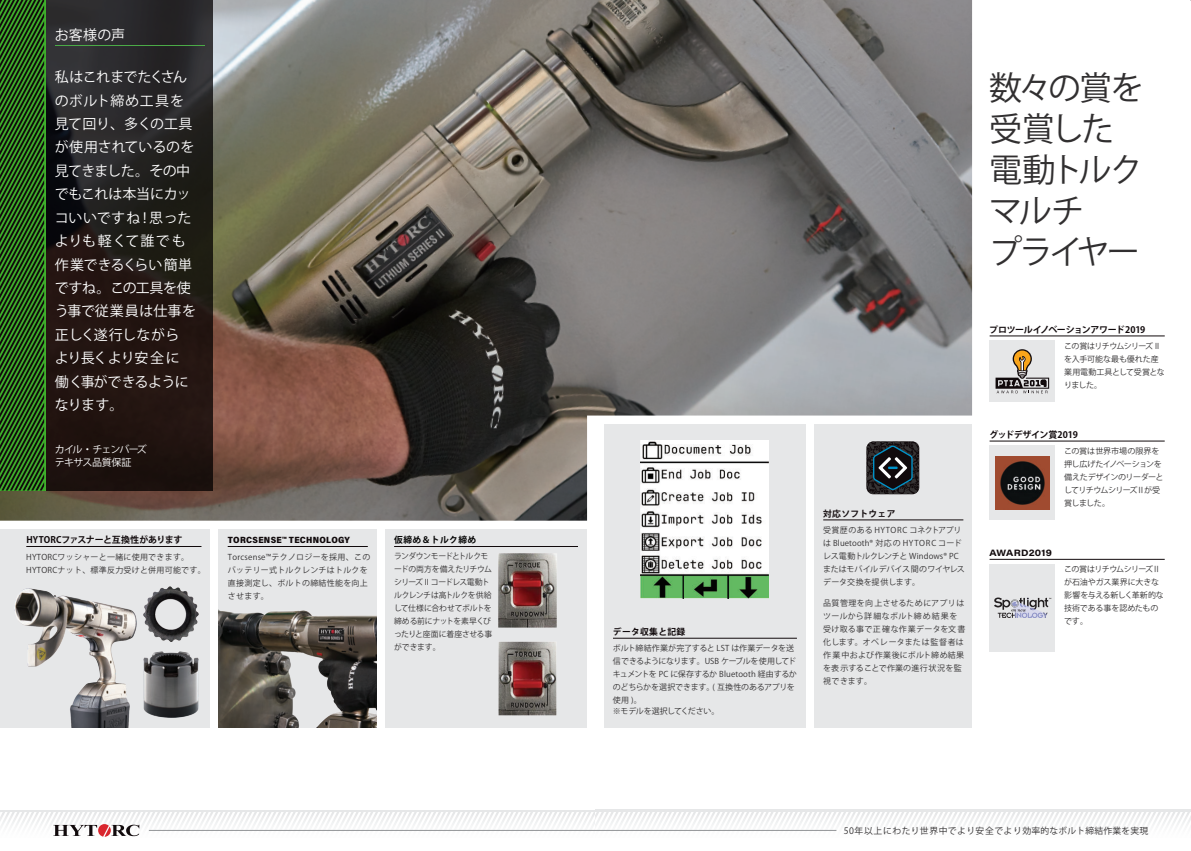
<style>
.page{position:relative;width:1191px;height:851px;background:#fff}
.page>*{position:absolute;margin:0;border:0;box-sizing:border-box;transform-origin:0 0}
.t1{font:33px/41px "Koz Go Pr 6 N";letter-spacing:-.085em;color:#312f30}
.t2{font:14px/23.4px "Koz Go Pr 6 N";letter-spacing:-.015em;color:#fff}
.t3{font:10px/13.8px "Koz Go Pr 6 N";letter-spacing:-.07em;color:#fff}
.t4{font:700 9px "Koz Go Pr 6 N";letter-spacing:-.03em;color:#110a0c}
.t5{font:700 9px "Koz Go Pr 6 N";letter-spacing:-.01em;color:#110a0c}
.t6{font:900 9px "Acumin Pro Semi Cond";letter-spacing:.03em;color:#110a0c}
.t7{font:700 9px "Acumin Pro Wide";letter-spacing:.025em;color:#110a0c}
.t8{font:8.8px "Koz Go Pr 6 N";letter-spacing:.02em;color:#312f30}
.t9{font:700 8.8px "Koz Go Pr 6 N";letter-spacing:.03em;color:#110a0c}
.t10{font:700 8.8px "Koz Go Pr 6 N";letter-spacing:.045em;color:#030303}
.t11{font:8px/13px "Koz Go Pr 6 N";letter-spacing:-.025em;color:#312f30}
.t12{font:8px/13px "Koz Go Pr 6 N";letter-spacing:.04em;color:#312f30}
.t13{font:8px/13px "Koz Go Pr 6 N";letter-spacing:.03em;color:#312f30}
.t14{font:8px/13px "Koz Go Pr 6 N";letter-spacing:-.045em;color:#312f30}
.t15{font:8px/13px "Koz Go Pr 6 N";letter-spacing:.015em;color:#312f30}
.t16{font:8px/13px "Koz Go Pr 6 N";letter-spacing:-.035em;color:#312f30}
.t17{font:8px/13px "Koz Go Pr 6 N";letter-spacing:-.055em;color:#312f30}
</style>
<div class="page">
<div style="left:0;top:810px;width:595px;height:40px;background:#e6e7e8"></div>
<div style="left:595px;top:809px;width:595px;height:41px;background:#e6e7e8"></div>
<div style="left:989px;top:341px;width:66px;height:61px;background:#e6e7e8"></div>
<div style="left:989px;top:445px;width:66px;height:75px;background:#e6e7e8"></div>
<img style="left:995px;top:456px;width:54px;height:53px">
<div style="left:989px;top:563px;width:66px;height:88px;background:#e6e7e8"></div>
<svg style="left:994px;top:597px;width:57px;height:20px"></svg>
<hr style="left:989px;top:335px;width:175px;height:1px;background:#110a0c">
<hr style="left:989px;top:440px;width:175px;height:1px;background:#110a0c">
<hr style="left:989px;top:559px;width:175px;height:1px;background:#110a0c">
<div style="left:814px;top:423px;width:158px;height:304px;background:#e6e7e8"></div>
<div style="left:604px;top:423px;width:201px;height:304px;background:#e6e7e8"></div>
<img style="left:640px;top:520px;width:128px;height:78px">
<hr style="left:613px;top:637px;width:184px;height:1px;background:#110a0c">
<svg style="left:995px;top:349px;width:54px;height:44px"></svg>
<img style="left:0;top:0;width:972px;height:520px">
<svg style="left:0;top:812px;width:1190px;height:38px"></svg>
<hr style="left:149px;top:830px;width:687px;height:1px;background:#939598">
<div style="left:219px;top:529px;width:158px;height:198px;background:#e6e7e8"></div>
<img style="left:219px;top:610px;width:158px;height:117px">
<div style="left:0;top:529px;width:210px;height:198px;background:#e6e7e8"></div>
<div style="left:385px;top:529px;width:202px;height:198px;background:#e6e7e8"></div>
<img style="left:498px;top:553px;width:59px;height:163px">
<hr style="left:26px;top:546px;width:175px;height:1px;background:#110a0c">
<hr style="left:228px;top:546px;width:140px;height:1px;background:#110a0c">
<hr style="left:394px;top:546px;width:184px;height:1px;background:#110a0c">
<img style="left:143px;top:586px;width:56px;height:55px">
<img style="left:14px;top:588px;width:122px;height:139px">
<img style="left:143px;top:651px;width:56px;height:66px">
<svg style="left:46px;top:0;width:166px;height:490px;background:#221c1a"></svg>
<div style="left:0;top:0;width:46px;height:490px;background:#3ba328"></div>
<hr style="left:55px;top:45px;width:150px;height:1px;background:#4baa47">
<svg style="left:0;top:0;width:44px;height:490px"></svg>
<h2 class="t2" style="left:55px;top:24px;width:72px">お客様の声</h2>
<h2 class="t2" style="left:55px;top:66px;width:143px">私はこれまでたくさんのボルト締め工具を見て回り、多くの工具が使用されているのを見てきました。その中でもこれは本当にカッコいいですね！思ったよりも軽くて誰でも作業できるくらい簡単ですね。この工具を使う事で従業員は仕事を正しく遂行しながらより長くより安全に働く事ができるようになります。</h2>
<p class="t3" style="left:55px;top:442px;width:93px">カイル・チェンバーズテキサス品質保証</p>
<p class="t5" style="left:26px;top:534px;width:158px">HYTORCファスナーと互換性があります</p>
<p class="t6" style="left:228px;top:534px;width:124px">TORCSENSE™ TECHNOLOGY</p>
<p class="t10" style="left:394px;top:535px;width:84px">仮締め＆トルク締め</p>
<p class="t14" style="left:394px;top:549px;width:100px">ランダウンモードとトルクモードの両方を備えたリチウムシリーズ II コードレス電動トルクレンチは高トルクを供給して仕様に合わせてボルトを締める前にナットを素早くぴったりと座面に着座させる事ができます。</p>
<p class="t13" style="left:26px;top:550px;width:181px">HYTORCワッシャーと一緒に使用できます。<br>HYTORCナット、標準反力受けと併用可能です。</p>
<p class="t13" style="left:228px;top:550px;width:144px">Torcsense™テクノロジーを採用、このバッテリー式トルクレンチはトルクを直接測定し、ボルトの締結性能を向上させます。</p>
<p class="t9" style="left:613px;top:626px;width:74px">データ収集と記録</p>
<p class="t11" style="left:613px;top:641px;width:185px">ボルト締結作業が完了すると LST は作業データを送信できるようになります。USB ケーブルを使用してドキュメントを PC に保存するか Bluetooth 経由するかのどちらかを選択できます。( 互換性のあるアプリを使用 )。</p>
<p class="t16" style="left:613px;top:704px;width:108px">※モデルを選択してください。</p>
<p class="t9" style="left:823px;top:508px;width:74px">対応ソフトウェア</p>
<p class="t15" style="left:823px;top:523px;width:143px">受賞歴のある HYTORC コネクトアプリは Bluetooth® 対応の HYTORC コードレス電動トルクレンチと Windows® PCまたはモバイルデバイス間のワイヤレスデータ交換を提供します。</p>
<p class="t12" style="left:823px;top:597px;width:144px">品質管理を向上させるためにアプリはツールから詳細なボルト締め結果を受け取る事で正確な作業データを文書化します。オペレータまたは監督者は作業中および作業後にボルト締め結果を表示することで作業の進行状況を監視できます。</p>
<h1 class="t1" style="left:989px;top:68px;width:156px">数々の賞を受賞した電動トルクマルチ<br>プライヤー</h1>
<p class="t4" style="left:989px;top:324px;width:158px">プロツールイノベーションアワード2019</p>
<p class="t16" style="left:1064px;top:340px;width:102px">この賞はリチウムシリーズ IIを入手可能な最も優れた産業用電動工具として受賞となりました。</p>
<p class="t4" style="left:989px;top:429px;width:90px">グッドデザイン賞2019</p>
<p class="t17" style="left:1064px;top:444px;width:101px">この賞は世界市場の限界を押し広げたイノベーションを備えたデザインのリーダーとしてリチウムシリーズⅡが受賞しました。</p>
<p class="t7" style="left:989px;top:547px;width:64px">AWARD2019</p>
<p class="t11" style="left:1064px;top:563px;width:101px">この賞はリチウムシリーズⅡが石油やガス業界に大きな影響を与える新しく革新的な技術である事を認めたものです。</p>
<p class="t8" style="left:843px;top:826px;width:306px">50年以上にわたり世界中でより安全でより効率的なボルト締結作業を実現</p>
</div>
